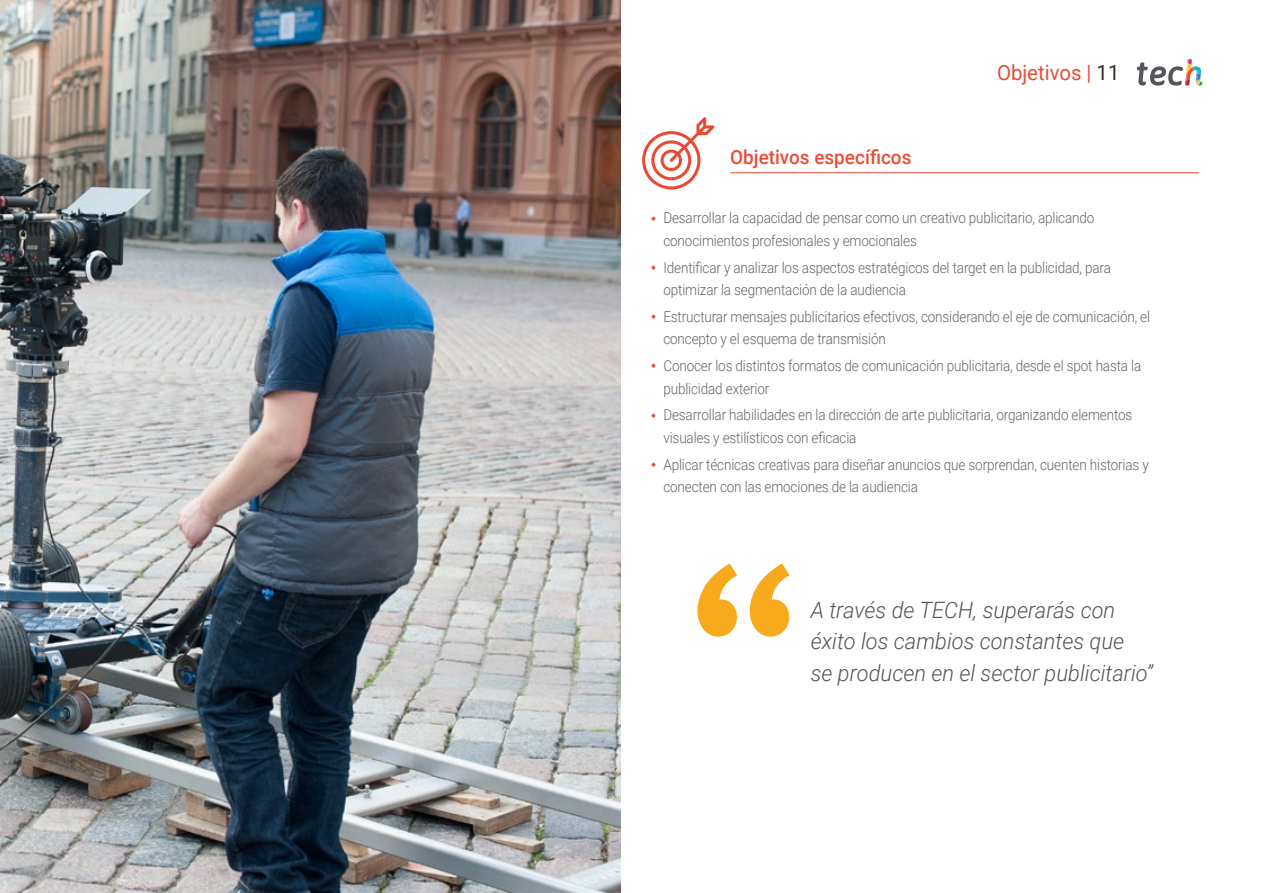
<style>
.page{position:relative;width:1263px;height:893px;background:#fff}
.page>*{position:absolute;margin:0;border:0;box-sizing:border-box;transform-origin:0 0}
.t1{font:italic 300 22.5px/31.5px "Roboto";color:#52555b}
.t2{font:21px "Roboto";color:#e94d35}
.t3{font:500 19.5px "Roboto";color:#e94d35}
.t4{font:300 15px/22.5px "Roboto";letter-spacing:-.01em;color:#61646a;scale:.9 1}
.s1{color:#312e20}
</style>
<div class="page">
<hr style="left:730px;top:172px;width:469px;height:1px;background:#e94d35">
<svg style="left:642px;top:117px;width:72px;height:72px"></svg>
<img style="left:0;top:0;width:621px;height:893px">
<svg style="left:697px;top:563px;width:92px;height:74px"></svg>
<svg style="left:1137px;top:59px;width:65px;height:27px"></svg>
<h3 class="t3" style="left:730px;top:144px;width:183px">Objetivos específicos</h3>
<h2 class="t2" style="left:997px;top:57px;width:124px">Objetivos | <span class="s1">11</span></h2>
<p class="t4" style="left:663px;top:206px;width:480px">Desarrollar la capacidad de pensar como un creativo publicitario, aplicando conocimientos profesionales y emocionales</p>
<p class="t4" style="left:663px;top:255px;width:499px">Identificar y analizar los aspectos estratégicos del target en la publicidad, para optimizar la segmentación de la audiencia</p>
<p class="t4" style="left:663px;top:305px;width:542px">Estructurar mensajes publicitarios efectivos, considerando el eje de comunicación, el concepto y el esquema de transmisión</p>
<p class="t4" style="left:663px;top:354px;width:532px">Conocer los distintos formatos de comunicación publicitaria, desde el spot hasta la publicidad exterior</p>
<p class="t4" style="left:663px;top:403px;width:523px">Desarrollar habilidades en la dirección de arte publicitaria, organizando elementos visuales y estilísticos con eficacia</p>
<p class="t4" style="left:663px;top:452px;width:541px">Aplicar técnicas creativas para diseñar anuncios que sorprendan, cuenten historias y conecten con las emociones de la audiencia</p>
<h1 class="t1" style="left:811px;top:593px;width:344px">A través de TECH, superarás con éxito los cambios constantes que<br>se producen en el sector publicitario”</h1>
</div>
